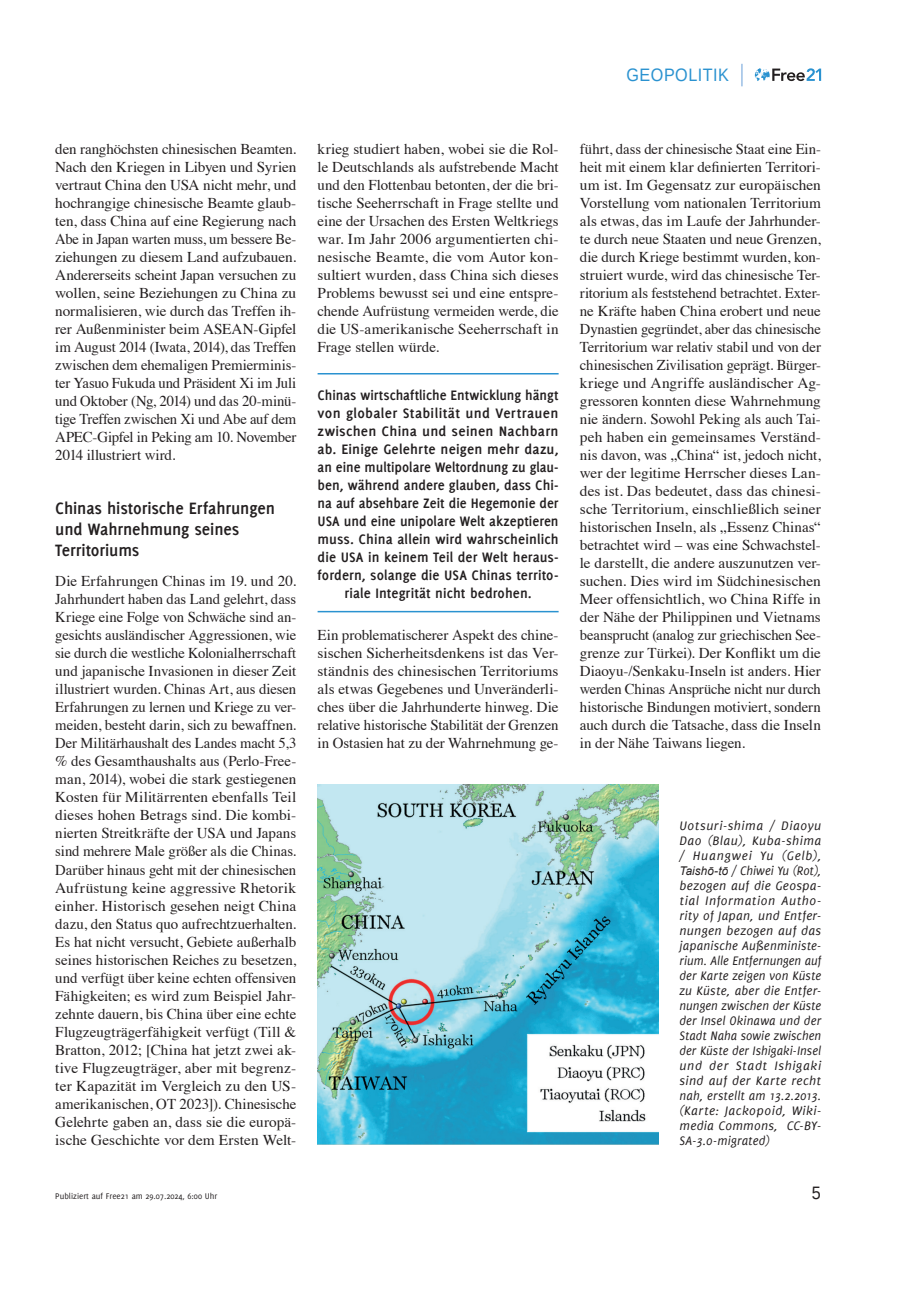
<style>
.page{position:relative;width:906px;height:1289px;background:#fff}
.page>*{position:absolute;margin:0;border:0;box-sizing:border-box;transform-origin:0 0}
.t1{font:700 18px/21px "Delicious";letter-spacing:-.005em;color:#231f20}
.t2{font:18px "Liberation Sans";letter-spacing:.03em;color:#2a92d0;scale:.9 1}
.t3{font:18px "Liberation Sans";color:#231f20;scale:.9 1}
.t4{font:15px/18px "Times";color:#231f20;text-align:justify}
.t5{font:700 15px/18px "Delicious";letter-spacing:.005em;color:#231f20;text-align:center}
.t6{font:italic 13.5px/15px "Delicious";letter-spacing:.02em;color:#231f20;text-align:justify}
.t7{font:9px "Delicious";color:#231f20}
.s1{font-family:"Arial";font-size:12px}
</style>
<div class="page">
<svg style="left:755px;top:68px;width:66px;height:13px"></svg>
<svg style="left:741px;top:64px;width:1px;height:22px"></svg>
<hr style="left:317px;top:373px;width:241px;height:1px;background:#2a92d0">
<hr style="left:317px;top:611px;width:241px;height:1px;background:#2a92d0">
<img style="left:318px;top:784px;width:340px;height:360px">
<p class="t2" style="left:626px;top:63px;width:115px">GEOPOLITIK</p>
<p class="t4" style="left:55px;top:139px;width:242px">den ranghöchsten chinesischen Beamten.<br>Nach den Kriegen in Libyen und Syrien vertraut China den USA nicht mehr, und hochrangige chinesische Beamte glaub&shy;ten, dass China auf eine Regierung nach Abe in Japan warten muss, um bessere Be&shy;ziehungen zu diesem Land aufzubauen.<br>Andererseits scheint Japan versuchen zu wollen, seine Beziehungen zu China zu normalisieren, wie durch das Treffen ih&shy;rer Außenminister beim ASEAN-Gipfel im August 2014 (Iwata, 2014), das Treffen zwischen dem ehemaligen Premierminis&shy;ter Yasuo Fukuda und Präsident Xi im Juli und Oktober (Ng, 2014) und das 20-minü&shy;tige Treffen zwischen Xi und Abe auf dem APEC-Gipfel in Peking am 10. November 2014 illustriert wird.</p>
<p class="t1" style="left:55px;top:497px;width:221px">Chinas historische Erfahrungen und Wahrnehmung seines<br>Territoriums</p>
<p class="t4" style="left:55px;top:571px;width:242px">Die Erfahrungen Chinas im 19. und 20.<br>Jahrhundert haben das Land gelehrt, dass Kriege eine Folge von Schwäche sind an&shy;gesichts ausländischer Aggressionen, wie sie durch die westliche Kolonialherrschaft und japanische Invasionen in dieser Zeit illustriert wurden. Chinas Art, aus diesen Erfahrungen zu lernen und Kriege zu ver&shy;meiden, besteht darin, sich zu bewaffnen.<br>Der Militärhaushalt des Landes macht 5,3 % des Gesamthaushalts aus (Perlo-Free&shy;man, 2014), wobei die stark gestiegenen Kosten für Militärrenten ebenfalls Teil dieses hohen Betrags sind. Die kombi&shy;nierten Streitkräfte der USA und Japans sind mehrere Male größer als die Chinas.<br>Darüber hinaus geht mit der chinesischen Aufrüstung keine aggressive Rhetorik einher. Historisch gesehen neigt China dazu, den Status quo aufrechtzuerhalten.<br>Es hat nicht versucht, Gebiete außerhalb seines historischen Reiches zu besetzen, und verfügt über keine echten offensiven Fähigkeiten; es wird zum Beispiel Jahr&shy;zehnte dauern, bis China über eine echte Flugzeugträgerfähigkeit verfügt (Till &amp; Bratton, 2012; [China hat jetzt zwei ak&shy;tive Flugzeugträger, aber mit begrenz&shy;ter Kapazität im Vergleich zu den US&shy;amerikanischen, OT 2023]). Chinesische Gelehrte gaben an, dass sie die europä&shy;ische Geschichte vor dem Ersten Welt-</p>
<p class="t4" style="left:317px;top:139px;width:242px">krieg studiert haben, wobei sie die Rol&shy;le Deutschlands als aufstrebende Macht und den Flottenbau betonten, der die bri&shy;tische Seeherrschaft in Frage stellte und eine der Ursachen des Ersten Weltkriegs war. Im Jahr 2006 argumentierten chi&shy;nesische Beamte, die vom Autor kon&shy;sultiert wurden, dass China sich dieses Problems bewusst sei und eine entspre&shy;chende Aufrüstung vermeiden werde, die die US-amerikanische Seeherrschaft in Frage stellen würde.</p>
<p class="t5" style="left:317px;top:386px;width:242px">Chinas wirtschaftliche Entwicklung hängt von globaler Stabilität und Vertrauen zwischen China und seinen Nachbarn ab. Einige Gelehrte neigen mehr dazu, an eine multipolare Weltordnung zu glau&shy;ben, während andere glauben, dass Chi&shy;na auf absehbare Zeit die Hegemonie der USA und eine unipolare Welt akzeptieren muss. China allein wird wahrscheinlich die USA in keinem Teil der Welt heraus&shy;fordern, solange die USA Chinas territo&shy;riale Integrität nicht bedrohen.</p>
<p class="t4" style="left:317px;top:625px;width:242px">Ein problematischerer Aspekt des chine&shy;sischen Sicherheitsdenkens ist das Ver&shy;ständnis des chinesischen Territoriums als etwas Gegebenes und Unveränderli&shy;ches über die Jahrhunderte hinweg. Die relative historische Stabilität der Grenzen in Ostasien hat zu der Wahrnehmung ge-</p>
<p class="t4" style="left:580px;top:139px;width:242px">führt, dass der chinesische Staat eine Ein&shy;heit mit einem klar definierten Territori&shy;um ist. Im Gegensatz zur europäischen Vorstellung vom nationalen Territorium als etwas, das im Laufe der Jahrhunder&shy;te durch neue Staaten und neue Grenzen, die durch Kriege bestimmt wurden, kon&shy;struiert wurde, wird das chinesische Ter&shy;ritorium als feststehend betrachtet. Exter&shy;ne Kräfte haben China erobert und neue Dynastien gegründet, aber das chinesische Territorium war relativ stabil und von der chinesischen Zivilisation geprägt. Bürger&shy;kriege und Angriffe ausländischer Ag&shy;gressoren konnten diese Wahrnehmung nie ändern. Sowohl Peking als auch Tai&shy;peh haben ein gemeinsames Verständ&shy;nis davon, was „China“ ist, jedoch nicht, wer der legitime Herrscher dieses Lan&shy;des ist. Das bedeutet, dass das chinesi&shy;sche Territorium, einschließlich seiner historischen Inseln, als „Essenz Chinas“ betrachtet wird – was eine Schwachstel&shy;le darstellt, die andere auszunutzen ver&shy;suchen. Dies wird im Südchinesischen Meer offensichtlich, wo China Riffe in der Nähe der Philippinen und Vietnams beansprucht (analog zur griechischen See&shy;grenze zur Türkei). Der Konflikt um die Diaoyu-/Senkaku-Inseln ist anders. Hier werden Chinas Ansprüche nicht nur durch historische Bindungen motiviert, sondern auch durch die Tatsache, dass die Inseln in der Nähe Taiwans liegen.</p>
<p class="t6" style="left:679px;top:817px;width:143px">Uotsuri-shima / Diaoyu Dao (Blau), Kuba-shima / Huangwei Yu (Gelb), <span class="s1">Taishō-tō</span> / Chiwei Yu (Rot), bezogen auf die Geospa&shy;tial Information Autho&shy;rity of Japan, und Entfer&shy;nungen bezogen auf das japanische Außenministe&shy;rium. Alle Entfernungen auf der Karte zeigen von Küste zu Küste, aber die Entfer&shy;nungen zwischen der Küste der Insel Okinawa und der Stadt Naha sowie zwischen der Küste der Ishigaki-Insel und der Stadt Ishigaki sind auf der Karte recht nah, erstellt am 13.2.2013. (Karte: Jackopoid, Wiki&shy;media Commons, CC-BY-SA-3.0-migrated)</p>
<p class="t7" style="left:55px;top:1190px;width:163px">Publiziert auf Free21 am 29.07.2024, 6:00 Uhr</p>
<p class="t3" style="left:812px;top:1181px;width:12px">5</p>
</div>
